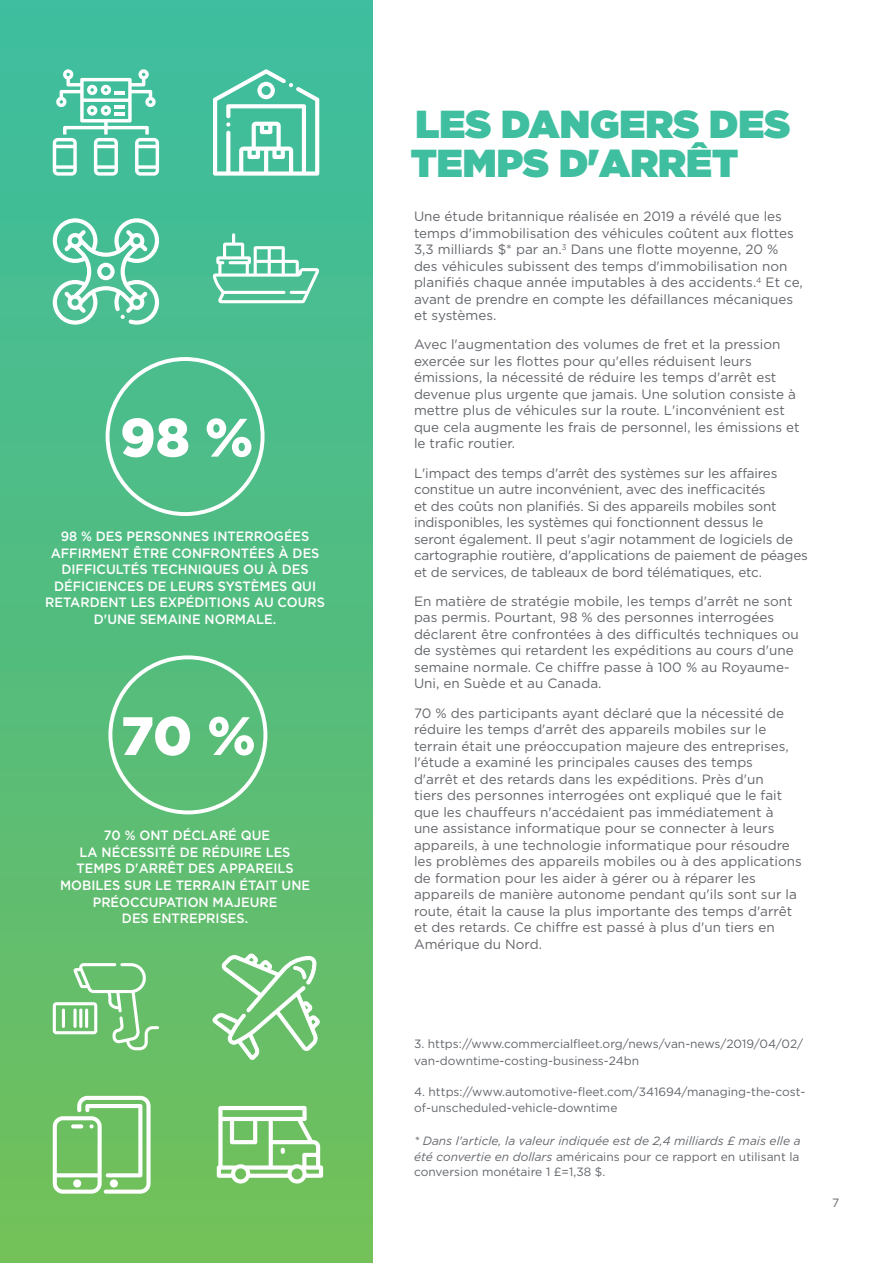
<style>
.page{position:relative;width:893px;height:1263px;background:#fff}
.page>*{position:absolute;margin:0;border:0;box-sizing:border-box;transform-origin:0 0}
.t1{font:900 54px "Gotham";color:#fff}
.t2{font:900 39px/39px "Gotham";color:#3fbea0}
.t3{font:13.5px/16.5px "Gotham";color:#63666b}
.t4{font:500 13.5px/16.5px "Gotham";color:#fff;text-align:center;scale:.95 1}
.t5{font:12px/16.5px "Gotham";color:#63666b}
.t6{font:italic 12px/16.5px "Gotham";color:#63666b}
.s1{font-style:normal}
</style>
<div class="page">
<div style="left:0;top:0;width:372px;height:1263px;background:linear-gradient(to bottom,#3bbda3,#72bf5a)"></div>
<div style="left:106px;top:357px;width:159px;height:159px;border:4px solid #fff;border-radius:50%"></div>
<div style="left:108px;top:655px;width:159px;height:159px;border:4px solid #fff;border-radius:50%"></div>
<svg style="left:213px;top:69px;width:106px;height:107px"></svg>
<svg style="left:53px;top:69px;width:106px;height:107px"></svg>
<svg style="left:53px;top:218px;width:106px;height:107px"></svg>
<svg style="left:213px;top:233px;width:106px;height:70px"></svg>
<svg style="left:213px;top:953px;width:107px;height:107px"></svg>
<svg style="left:53px;top:963px;width:106px;height:87px;background:#83ca86"></svg>
<svg style="left:53px;top:1096px;width:98px;height:98px"></svg>
<svg style="left:217px;top:1106px;width:106px;height:77px"></svg>
<p class="t1" style="left:120px;top:400px;width:135px">98 %</p>
<p class="t4" style="left:45px;top:528px;width:296px">98 % DES PERSONNES INTERROGÉES<br>AFFIRMENT ÊTRE CONFRONTÉES À DES<br>DIFFICULTÉS TECHNIQUES OU À DES<br>DÉFICIENCES DE LEURS SYSTÈMES QUI<br>RETARDENT LES EXPÉDITIONS AU COURS<br>D'UNE SEMAINE NORMALE.</p>
<p class="t1" style="left:121px;top:699px;width:137px">70 %</p>
<p class="t4" style="left:60px;top:827px;width:265px">70 % ONT DÉCLARÉ QUE<br>LA NÉCESSITÉ DE RÉDUIRE LES<br>TEMPS D'ARRÊT DES APPAREILS<br>MOBILES SUR LE TERRAIN ÉTAIT UNE<br>PRÉOCCUPATION MAJEURE<br>DES ENTREPRISES.</p>
<p class="t2" style="left:411px;top:104px;width:381px">LES DANGERS DES<br>TEMPS D'ARRÊT</p>
<p class="t3" style="left:414px;top:208px;width:390px">Une étude britannique réalisée en 2019 a révélé que les temps d'immobilisation des véhicules coûtent aux flottes 3,3 milliards $* par an.<sup>3</sup> Dans une flotte moyenne, 20 % des véhicules subissent des temps d'immobilisation non planifiés chaque année imputables à des accidents.<sup>4</sup> Et ce, avant de prendre en compte les défaillances mécaniques et systèmes.</p>
<p class="t3" style="left:414px;top:336px;width:387px">Avec l'augmentation des volumes de fret et la pression exercée sur les flottes pour qu'elles réduisent leurs émissions, la nécessité de réduire les temps d'arrêt est devenue plus urgente que jamais. Une solution consiste à mettre plus de véhicules sur la route. L'inconvénient est que cela augmente les frais de personnel, les émissions et le trafic routier.</p>
<p class="t3" style="left:414px;top:464px;width:395px">L'impact des temps d'arrêt des systèmes sur les affaires constitue un autre inconvénient, avec des inefficacités<br>et des coûts non planifiés. Si des appareils mobiles sont indisponibles, les systèmes qui fonctionnent dessus le seront également. Il peut s'agir notamment de logiciels de cartographie routière, d'applications de paiement de péages et de services, de tableaux de bord télématiques, etc.</p>
<p class="t3" style="left:414px;top:592px;width:386px">En matière de stratégie mobile, les temps d'arrêt ne sont pas permis. Pourtant, 98 % des personnes interrogées déclarent être confrontées à des difficultés techniques ou de systèmes qui retardent les expéditions au cours d'une semaine normale. Ce chiffre passe à 100 % au Royaume-Uni, en Suède et au Canada.</p>
<p class="t3" style="left:414px;top:704px;width:389px">70 % des participants ayant déclaré que la nécessité de réduire les temps d'arrêt des appareils mobiles sur le terrain était une préoccupation majeure des entreprises, l'étude a examiné les principales causes des temps<br>d'arrêt et des retards dans les expéditions. Près d'un<br>tiers des personnes interrogées ont expliqué que le fait que les chauffeurs n'accédaient pas immédiatement à<br>une assistance informatique pour se connecter à leurs appareils, à une technologie informatique pour résoudre les problèmes des appareils mobiles ou à des applications de formation pour les aider à gérer ou à réparer les appareils de manière autonome pendant qu'ils sont sur la route, était la cause la plus importante des temps d'arrêt et des retards. Ce chiffre est passé à plus d'un tiers en Amérique du Nord.</p>
<p class="t5" style="left:414px;top:1036px;width:391px">3. https://www.commercialfleet.org/news/van-news/2019/04/02/ van-downtime-costing-business-24bn</p>
<p class="t5" style="left:414px;top:1083px;width:393px">4. https://www.automotive-fleet.com/341694/managing-the-cost&shy;of-unscheduled-vehicle-downtime</p>
<p class="t6" style="left:414px;top:1132px;width:388px">* Dans l'article, la valeur indiquée est de 2,4 milliards £ mais elle a été convertie en dollars <span class="s1">américains pour ce rapport en utilisant la</span></p>
<p class="t5" style="left:414px;top:1164px;width:193px">conversion monétaire 1 £=1,38 $.</p>
<p class="t5" style="left:832px;top:1194px;width:9px">7</p>
</div>
